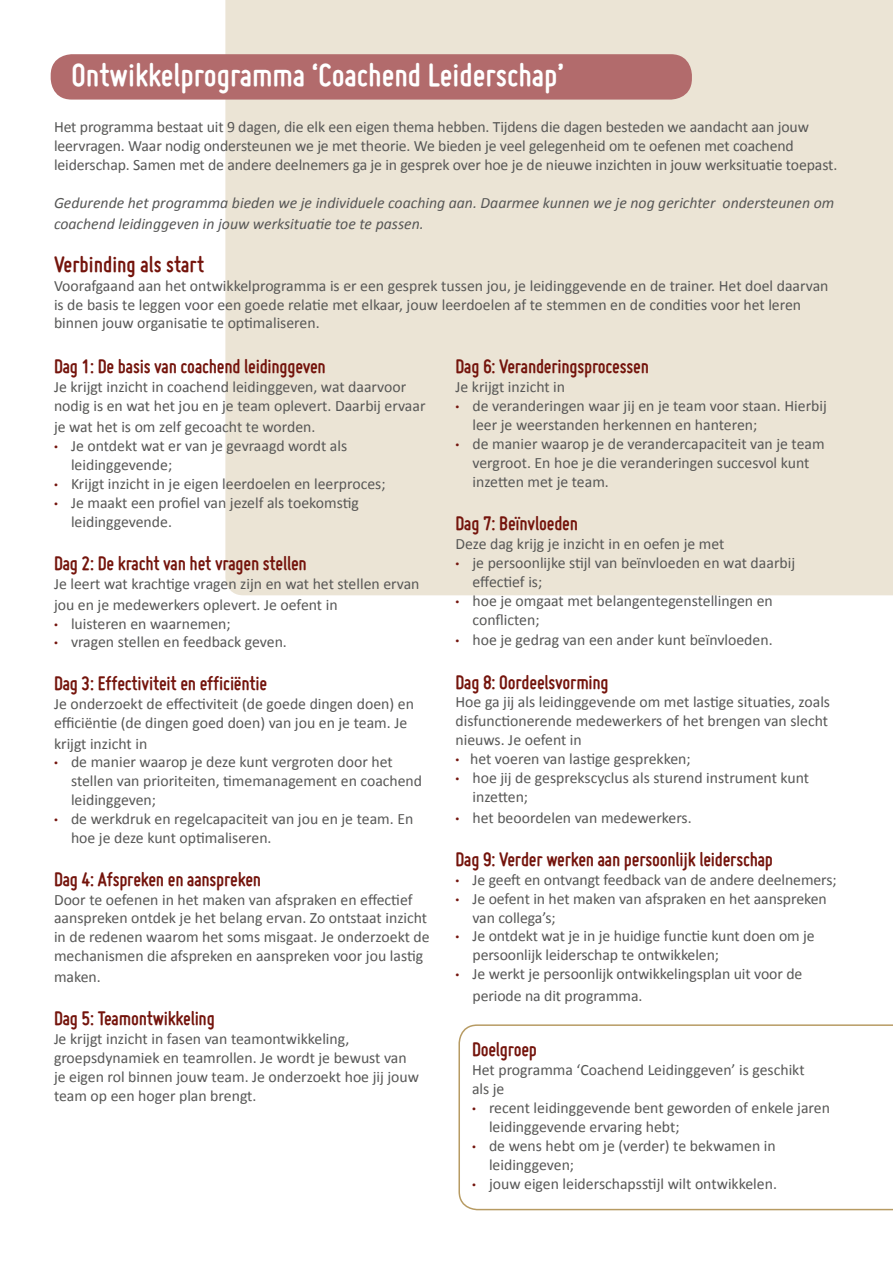
<style>
.page{position:relative;width:893px;height:1263px;background:#fff}
.page>*{position:absolute;margin:0;border:0;box-sizing:border-box;transform-origin:0 0}
.t1{font:700 34.5px "Miso";color:#fff}
.t2{font:700 24px "Miso";color:#74140c}
.t3{font:700 21px "Miso";letter-spacing:-.01em;color:#74140c}
.t4{font:15.75px/18.9px "Calibri";color:#575756}
.t5{font:15.75px/18.9px "Calibri";color:#575756;scale:.95 1}
.t6{font:italic 15.75px/20.7px "Calibri";color:#575756}
.s1{font-family:"Myriad Pro";font-weight:300;color:#74160f}
</style>
<div class="page">
<div style="left:225px;top:0;width:668px;height:595px;background:#ebe4d5"></div>
<div style="left:51px;top:54px;width:641px;height:46px;background:#b26b6c;border-radius:21px"></div>
<svg style="left:458px;top:1024px;width:435px;height:187px"></svg>
<h1 class="t1" style="left:71px;top:56px;width:494px">Ontwikkelprogramma ‘Coachend Leiderschap’</h1>
<p class="t4" style="left:54px;top:117px;width:785px">Het programma bestaat uit 9 dagen, die elk een eigen thema hebben. Tijdens die dagen besteden we aandacht aan jouw leervragen. Waar nodig ondersteunen we je met theorie. We bieden je veel gelegenheid om te oefenen met coachend leiderschap. Samen met de andere deelnemers ga je in gesprek over hoe je de nieuwe inzichten in jouw werksituatie toepast.</p>
<p class="t6" style="left:54px;top:192px;width:782px">Gedurende het programma bieden we je individuele coaching aan. Daarmee kunnen we je nog gerichter ondersteunen om coachend leidinggeven in jouw werksituatie toe te passen.</p>
<h2 class="t2" style="left:54px;top:250px;width:152px">Verbinding als start</h2>
<p class="t4" style="left:54px;top:275px;width:776px">Voorafgaand aan het ontwikkelprogramma is er een gesprek tussen jou, je leidinggevende en de trainer. Het doel daarvan is de basis te leggen voor een goede relatie met elkaar, jouw leerdoelen af te stemmen en de condities voor het leren binnen jouw organisatie te optimaliseren.</p>
<h3 class="t3" style="left:54px;top:355px;width:273px">Dag 1: De basis van coachend leidinggeven</h3>
<p class="t4" style="left:54px;top:377px;width:373px">Je krijgt inzicht in coachend leidinggeven, wat daarvoor nodig is en wat het jou en je team oplevert. Daarbij ervaar</p>
<p class="t4" style="left:54px;top:417px;width:263px">je wat het is om zelf gecoacht te worden.</p>
<p class="t4" style="left:71px;top:435px;width:278px;text-indent:-17px"><span class="s1">•</span> Je ontdekt wat er van je gevraagd wordt als leidinggevende;</p>
<p class="t4" style="left:54px;top:473px;width:333px"><span class="s1">•</span> Krijgt inzicht in je eigen leerdoelen en leerproces;</p>
<p class="t4" style="left:71px;top:492px;width:289px;line-height:19.8px;text-indent:-17px"><span class="s1">•</span> Je maakt een profiel van jezelf als toekomstig leidinggevende.</p>
<h3 class="t3" style="left:54px;top:551px;width:254px">Dag 2: De kracht van het vragen stellen</h3>
<p class="t4" style="left:54px;top:573px;width:367px;line-height:20.7px">Je leert wat krachtige vragen zijn en wat het stellen ervan jou en je medewerkers oplevert. Je oefent in</p>
<p class="t4" style="left:54px;top:613px;width:178px"><span class="s1">•</span> luisteren en waarnemen;</p>
<p class="t4" style="left:54px;top:632px;width:234px"><span class="s1">•</span> vragen stellen en feedback geven.</p>
<h3 class="t3" style="left:54px;top:671px;width:215px">Dag 3: Effectiviteit en efficiëntie</h3>
<p class="t4" style="left:54px;top:693px;width:361px">Je onderzoekt de effectiviteit (de goede dingen doen) en efficiëntie (de dingen goed doen) van jou en je team. Je</p>
<p class="t4" style="left:54px;top:733px;width:95px">krijgt inzicht in</p>
<p class="t4" style="left:71px;top:752px;width:353px;text-indent:-17px"><span class="s1">•</span> de manier waarop je deze kunt vergroten door het stellen van prioriteiten, timemanagement en coachend leidinggeven;</p>
<p class="t4" style="left:71px;top:809px;width:344px;text-indent:-17px"><span class="s1">•</span> de werkdruk en regelcapaciteit van jou en je team. En hoe je deze kunt optimaliseren.</p>
<h3 class="t3" style="left:54px;top:867px;width:209px">Dag 4: Afspreken en aanspreken</h3>
<p class="t4" style="left:54px;top:889px;width:377px">Door te oefenen in het maken van afspraken en effectief aanspreken ontdek je het belang ervan. Zo ontstaat inzicht in de redenen waarom het soms misgaat. Je onderzoekt de mechanismen die afspreken en aanspreken voor jou lastig</p>
<p class="t4" style="left:54px;top:966px;width:48px">maken.</p>
<h3 class="t3" style="left:54px;top:1006px;width:162px">Dag 5: Teamontwikkeling</h3>
<p class="t5" style="left:54px;top:1029px;width:386px">Je krijgt inzicht in fasen van teamontwikkeling, groepsdynamiek en teamrollen. Je wordt je bewust van je eigen rol binnen jouw team. Je onderzoekt hoe jij jouw team op een hoger plan brengt.</p>
<h3 class="t3" style="left:455px;top:355px;width:195px">Dag 6: Veranderingsprocessen</h3>
<p class="t4" style="left:455px;top:377px;width:111px">Je krijgt inzicht in</p>
<p class="t4" style="left:472px;top:396px;width:356px;text-indent:-17px"><span class="s1">•</span> de veranderingen waar jij en je team voor staan. Hierbij leer je weerstanden herkennen en hanteren;</p>
<p class="t4" style="left:472px;top:434px;width:354px;text-indent:-17px"><span class="s1">•</span> de manier waarop je de verandercapaciteit van je team vergroot. En hoe je die veranderingen succesvol kunt inzetten met je team.</p>
<h3 class="t3" style="left:455px;top:511px;width:124px">Dag 7: Beïnvloeden</h3>
<p class="t4" style="left:455px;top:534px;width:270px">Deze dag krijg je inzicht in en oefen je met</p>
<p class="t4" style="left:472px;top:552px;width:324px;text-indent:-17px"><span class="s1">•</span> je persoonlijke stijl van beïnvloeden en wat daarbij effectief is;</p>
<p class="t4" style="left:472px;top:590px;width:302px;text-indent:-17px"><span class="s1">•</span> hoe je omgaat met belangentegenstellingen en conflicten;</p>
<p class="t4" style="left:455px;top:630px;width:319px"><span class="s1">•</span> hoe je gedrag van een ander kunt beïnvloeden.</p>
<h3 class="t3" style="left:455px;top:670px;width:155px">Dag 8: Oordeelsvorming</h3>
<p class="t4" style="left:455px;top:692px;width:376px">Hoe ga jij als leidinggevende om met lastige situaties, zoals disfunctionerende medewerkers of het brengen van slecht nieuws. Je oefent in</p>
<p class="t4" style="left:455px;top:749px;width:237px"><span class="s1">•</span> het voeren van lastige gesprekken;</p>
<p class="t4" style="left:472px;top:768px;width:338px;text-indent:-17px"><span class="s1">•</span> hoe jij de gesprekscyclus als sturend instrument kunt inzetten;</p>
<p class="t4" style="left:455px;top:807px;width:238px"><span class="s1">•</span> het beoordelen van medewerkers.</p>
<h3 class="t3" style="left:455px;top:847px;width:319px">Dag 9: Verder werken aan persoonlijk leiderschap</h3>
<p class="t4" style="left:455px;top:869px;width:383px"><span class="s1">•</span> Je geeft en ontvangt feedback van de andere deelnemers;</p>
<p class="t4" style="left:472px;top:888px;width:356px;text-indent:-17px"><span class="s1">•</span> Je oefent in het maken van afspraken en het aanspreken van collega’s;</p>
<p class="t4" style="left:472px;top:926px;width:344px;text-indent:-17px"><span class="s1">•</span> Je ontdekt wat je in je huidige functie kunt doen om je persoonlijk leiderschap te ontwikkelen;</p>
<p class="t4" style="left:472px;top:962px;width:331px;line-height:21.6px;text-indent:-17px"><span class="s1">•</span> Je werkt je persoonlijk ontwikkelingsplan uit voor de periode na dit programma.</p>
<h3 class="t3" style="left:472px;top:1038px;width:67px">Doelgroep</h3>
<p class="t4" style="left:472px;top:1060px;width:334px">Het programma ‘Coachend Leidinggeven’ is geschikt als je</p>
<p class="t4" style="left:489px;top:1097px;width:342px;text-indent:-17px"><span class="s1">•</span> recent leidinggevende bent geworden of enkele jaren leidinggevende ervaring hebt;</p>
<p class="t4" style="left:489px;top:1135px;width:288px;text-indent:-17px"><span class="s1">•</span> de wens hebt om je (verder) te bekwamen in leidinggeven;</p>
<p class="t4" style="left:472px;top:1173px;width:306px"><span class="s1">•</span> jouw eigen leiderschapsstijl wilt ontwikkelen.</p>
</div>
